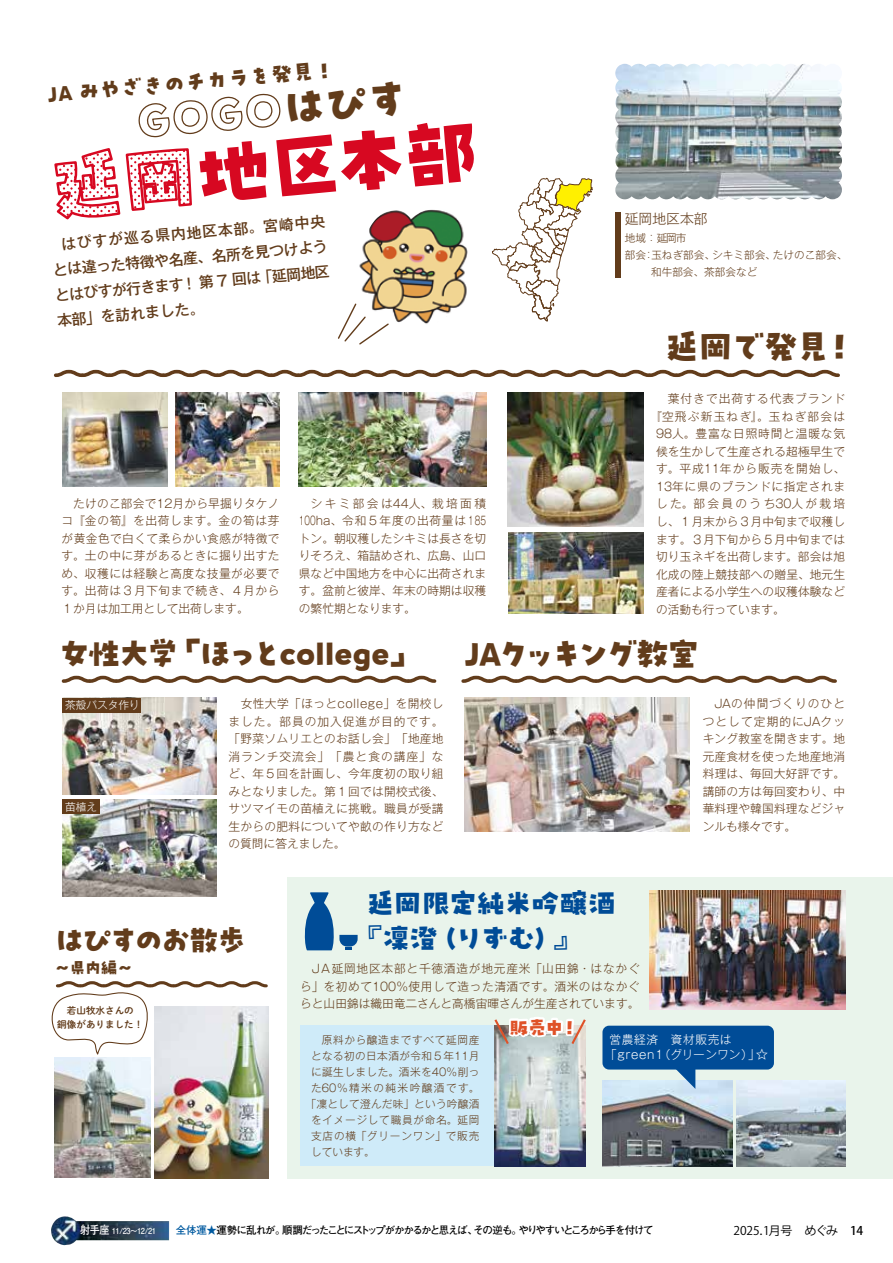
<style>
.page{position:relative;width:893px;height:1263px;background:#fff}
.page>*{position:absolute;margin:0;border:0;box-sizing:border-box;transform-origin:0 0}
.t1{font:76.65px "P Puhu Picnic Min 2 H";color:#d70821}
.t2{font:35.1px "P Puhu Picnic Min 2 H";letter-spacing:-.07em;color:#623c1b}
.t3{font:33.6px "P Puhu Picnic Min 2 H";letter-spacing:-.16em;color:#623c1b}
.t4{font:33px "P Puhu Picnic Min 2 H";letter-spacing:-.045em;color:#623c1b}
.t5{font:33px "P Puhu Picnic Min 2 H";letter-spacing:-.075em;color:#623c1b}
.t6{font:30.6px "P Puhu Picnic Min 2 H";letter-spacing:-.11em;color:#623c1b}
.t7{font:28.65px/34.3px "P Puhu Picnic Min 2 H";letter-spacing:-.03em;color:#004c97}
.t8{font:21.45px "P Puhu Picnic Min 2 H";color:#623c1b}
.t9{font:19.2px "P Puhu Picnic Min 2 H";color:#df5228}
.t10{font:16.5px "P Puhu Picnic Min 2 H";color:#623c1b}
.t11{font:500 14.85px/25.3px "P Gothic MB101 Pr 6 N";color:#623c1b;text-align:right}
.t12{font:300 13.8px "P Gothic MB101 Pr 6 N";color:#623c1b}
.t13{font:12px "Koz Go Pr 6 N";letter-spacing:-.045em;color:#000}
.t14{font:500 12px "Koz Go Pr 6 N";color:#000}
.t15{font:300 11.7px/17.5px "P Gothic MB101 Pr 6 N";letter-spacing:.01em;color:#623c1b;text-align:justify}
.t16{font:300 11.7px "P Gothic MB101 Pr 6 N";letter-spacing:.09em;color:#623c1b}
.t17{font:300 11.7px/15.1px "P Gothic MB101 Pr 6 N";letter-spacing:.05em;color:#fff}
.t18{font:300 11.7px "P Gothic MB101 Pr 6 N";letter-spacing:.105em;color:#623c1b}
.t19{font:300 11.7px "P Gothic MB101 Pr 6 N";letter-spacing:.07em;color:#623c1b}
.t20{font:300 11.7px "P Gothic MB101 Pr 6 N";letter-spacing:.06em;color:#623c1b}
.t21{font:300 11.7px "P Gothic MB101 Pr 6 N";letter-spacing:.2em;color:#623c1b}
.t22{font:700 11.25px "Futo Go B101 Pr 6 N";color:#fff;scale:.9 1}
.t23{font:300 10.65px "P Gothic MB101 Pr 6 N";letter-spacing:.04em;color:#623c1b}
.t24{font:300 10.65px "P Gothic MB101 Pr 6 N";letter-spacing:.065em;color:#623c1b}
.t25{font:300 10.65px "P Gothic MB101 Pr 6 N";letter-spacing:.14em;color:#623c1b}
.t26{font:300 10.65px "P Gothic MB101 Pr 6 N";letter-spacing:.07em;color:#623c1b}
.t27{font:300 10.65px "P Gothic MB101 Pr 6 N";letter-spacing:.085em;color:#623c1b}
.t28{font:300 10.65px "P Gothic MB101 Pr 6 N";color:#623c1b}
.t29{font:300 10.65px "P Gothic MB101 Pr 6 N";color:#fff}
.t30{font:700 10.5px "Futo Go B101 Pr 6 N";letter-spacing:-.17em;color:#000}
.t31{font:700 10.5px "Futo Go B101 Pr 6 N";letter-spacing:-.14em;color:#000}
.t32{font:700 10.5px "Futo Go B101 Pr 6 N";letter-spacing:-.06em;color:#000}
.t33{font:9.6px/13.8px "P Shuei M Go Std N B";color:#623c1b;text-align:center}
.t34{font:700 8.25px "Futo Go B101 Pr 6 N";letter-spacing:-.05em;color:#fff;scale:.9 1}
.s1{color:#bfbfbf}
.s2{color:#005aa0}
</style>
<div class="page">
<div style="left:288px;top:878px;width:605px;height:301px;background:#e9f4eb"></div>
<div style="left:300px;top:1026px;width:286px;height:140px;background:#cfebf9"></div>
<img style="left:359px;top:209px;width:109px;height:115px">
<svg style="left:338px;top:302px;width:52px;height:43px"></svg>
<svg style="left:138px;top:94px;width:142px;height:44px"></svg>
<svg style="left:54px;top:148px;width:138px;height:72px"></svg>
<div style="left:615px;top:213px;width:6px;height:65px;background:#623c1b"></div>
<svg style="left:492px;top:177px;width:101px;height:145px"></svg>
<img style="left:615px;top:64px;width:217px;height:135px">
<svg style="left:53px;top:369px;width:787px;height:8px"></svg>
<svg style="left:61px;top:675px;width:376px;height:8px"></svg>
<svg style="left:461px;top:675px;width:376px;height:8px"></svg>
<svg style="left:51px;top:981px;width:218px;height:74px"></svg>
<img style="left:54px;top:1058px;width:96px;height:120px">
<img style="left:154px;top:1007px;width:115px;height:171px">
<img style="left:507px;top:393px;width:136px;height:134px">
<img style="left:299px;top:392px;width:187px;height:94px">
<img style="left:63px;top:393px;width:104px;height:93px">
<img style="left:176px;top:393px;width:104px;height:93px">
<img style="left:63px;top:698px;width:153px;height:96px">
<img style="left:649px;top:890px;width:197px;height:119px">
<img style="left:495px;top:1046px;width:91px;height:120px">
<img style="left:464px;top:698px;width:226px;height:134px">
<img style="left:63px;top:799px;width:153px;height:97px">
<img style="left:508px;top:532px;width:135px;height:81px">
<img style="left:736px;top:1081px;width:109px;height:85px">
<img style="left:602px;top:1081px;width:130px;height:85px">
<div style="left:602px;top:1026px;width:172px;height:43px;background:#004c97;border-radius:7px"></div>
<svg style="left:675px;top:1069px;width:20px;height:20px"></svg>
<svg style="left:492px;top:1017px;width:94px;height:29px;background:#dbdad6"></svg>
<svg style="left:305px;top:892px;width:53px;height:58px"></svg>
<div style="left:63px;top:698px;width:78px;height:15px;background:#623c1b"></div>
<div style="left:63px;top:799px;width:37px;height:15px;background:#623c1b"></div>
<img style="left:51px;top:1216px;width:118px;height:30px">
<h3 class="t8" style="left:46px;top:80px;width:290px;rotate:-5deg">JA みやざきのチカラを発見!</h3>
<h1 class="t1" style="left:44px;top:138px;width:434px;rotate:-5deg"><span class="s1">延岡</span>地区本部</h1>
<p class="t11" style="left:50px;top:233px;width:277px;rotate:-5deg">はぴすが巡る県内地区本部。宮崎中央とは違った特徴や名産、名所を見つけよう「延岡地区</p>
<p class="t11" style="left:54px;top:283px;width:208px;text-align:left;rotate:-5deg">とはぴすが行きます！第 7 回は本部」を訪れました。</p>
<p class="t15" style="left:62px;top:494px;width:219px">　たけのこ部会で12月から早掘りタケノコ『金の筍』を出荷します。金の筍は芽が黄金色で白くて柔らかい食感が特徴です。土の中に芽があるときに掘り出すため、収穫には経験と高度な技量が必要です。出荷は３月下旬まで続き、４月から１か月は加工用として出荷します。</p>
<p class="t15" style="left:299px;top:494px;width:189px">　シキミ部会は44人、栽培面積100ha、令和５年度の出荷量は１85トン。朝収穫したシキミは長さを切りそろえ、箱詰めされ、広島、山口県など中国地方を中心に出荷されます。盆前と彼岸、年末の時期は収穫の繁忙期となります。</p>
<p class="t12" style="left:625px;top:208px;width:84px">延岡地区本部</p>
<p class="t23" style="left:625px;top:229px;width:63px">地域：延岡市</p>
<p class="t23" style="left:625px;top:246px;width:23px">部会</p>
<p class="t23" style="left:651px;top:246px;width:65px">玉ねぎ部会、</p>
<p class="t23" style="left:712px;top:246px;width:65px">シキミ部会、</p>
<p class="t23" style="left:773px;top:246px;width:76px">たけのこ部会、</p>
<p class="t23" style="left:643px;top:246px;width:12px">：</p>
<p class="t28" style="left:651px;top:263px;width:108px">和牛部会、茶部会など</p>
<h2 class="t2" style="left:665px;top:323px;width:167px">延岡で発見</h2>
<h2 class="t2" style="left:822px;top:323px;width:37px">!</h2>
<p class="t16" style="left:656px;top:389px;width:190px">　葉付きで出荷する代表ブランド</p>
<p class="t18" style="left:650px;top:407px;width:196px">『空飛ぶ新玉ねぎ』。玉ねぎ部会は</p>
<p class="t19" style="left:656px;top:424px;width:190px">98人。豊富な日照時間と温暖な気</p>
<p class="t15" style="left:656px;top:442px;width:190px">候を生かして生産される超極早生で</p>
<p class="t16" style="left:656px;top:459px;width:190px">す。平成11年から販売を開始し、</p>
<p class="t20" style="left:656px;top:477px;width:190px">13年に県のブランドに指定されま</p>
<p class="t21" style="left:656px;top:494px;width:190px">した。部会員のうち30人が栽培</p>
<p class="t15" style="left:656px;top:513px;width:190px">し、１月末から３月中旬まで収穫し</p>
<p class="t15" style="left:656px;top:530px;width:190px">ます。３月下旬から５月中旬までは</p>
<p class="t15" style="left:656px;top:548px;width:190px">切り玉ネギを出荷します。部会は旭</p>
<p class="t15" style="left:656px;top:565px;width:190px">化成の陸上競技部への贈呈、地元生</p>
<p class="t15" style="left:656px;top:583px;width:190px">産者による小学生への収穫体験など</p>
<p class="t15" style="left:656px;top:600px;width:130px">の活動も行っています。</p>
<h3 class="t5" style="left:58px;top:631px;width:123px">女性大学</h3>
<p class="t29" style="left:65px;top:696px;width:76px">茶殻パスタ作り</p>
<p class="t29" style="left:65px;top:798px;width:33px">苗植え</p>
<h3 class="t4" style="left:170px;top:631px;width:252px">「ほっとcollege」</h3>
<p class="t15" style="left:229px;top:695px;width:217px">　女性大学「ほっとcollege」を開校しました。部員の加入促進が目的です。「野菜ソムリエとのお話し会」「地産地消ランチ交流会」「農と食の講座」など、年５回を計画し、今年度初の取り組みとなりました。第１回では開校式後、サツマイモの苗植えに挑戦。職員が受講生からの肥料についてや畝の作り方などの質問に答えました。</p>
<h3 class="t3" style="left:465px;top:631px;width:237px">JAクッキング教室</h3>
<p class="t15" style="left:703px;top:695px;width:144px;text-indent:12px">JAの仲間づくりのひとつとして定期的にJAクッキング教室を開きます。地元産食材を使った地産地消料理は、毎回大好評です。講師の方は毎回変わり、中華料理や韓国料理などジャンルも様々です。</p>
<h3 class="t6" style="left:54px;top:919px;width:194px">はぴすのお散歩</h3>
<h3 class="t10" style="left:54px;top:956px;width:81px">～県内編~</h3>
<p class="t33" style="left:57px;top:1003px;width:88px">若山牧水さんの<br>銅像がありました!</p>
<h3 class="t7" style="left:552px;top:884px;width:66px;text-indent:-186px">延岡限定純米吟醸酒『</h3>
<h3 class="t7" style="left:355px;top:919px;width:85px">『凜澄</h3>
<h3 class="t7" style="left:429px;top:919px;width:134px">（りずむ(</h3>
<p class="t15" style="left:300px;top:960px;width:341px;text-indent:12px">JＡ延岡地区本部と千徳酒造が地元産米「山田錦・はなかぐら」を初めて100％使用して造った清酒です。酒米のはなかぐらと山田錦は織田竜二さんと高橋宙暉さんが生産されています。</p>
<p class="t24" style="left:311px;top:1031px;width:170px">　原料から醸造まですべて延岡産</p>
<p class="t23" style="left:311px;top:1047px;width:170px">となる初の日本酒が令和５年11月</p>
<p class="t23" style="left:311px;top:1063px;width:170px">に誕生しました。酒米を40％削っ</p>
<p class="t25" style="left:311px;top:1079px;width:170px">た60％精米の純米吟醸酒です。</p>
<p class="t23" style="left:306px;top:1095px;width:175px">「凜として澄んだ味」という吟醸酒</p>
<p class="t26" style="left:311px;top:1111px;width:170px">をイメージして職員が命名。延岡</p>
<p class="t27" style="left:311px;top:1127px;width:170px">支店の横「グリーンワン」で販売</p>
<p class="t23" style="left:311px;top:1143px;width:65px">しています。</p>
<h3 class="t9" style="left:509px;top:1014px;width:56px">販売中</h3>
<h3 class="t9" style="left:560px;top:1014px;width:21px">!</h3>
<p class="t17" style="left:605px;top:1032px;width:164px;text-indent:4px">営農経済　資材販売は「green （１グリーンワン( ☆</p>
<p class="t17" style="left:748px;top:1047px;width:13px">「</p>
<p class="t22" style="left:80px;top:1221px;width:34px">射手座</p>
<p class="t34" style="left:112px;top:1224px;width:50px">11/23〜12/21</p>
<p class="t30" style="left:282px;top:1222px;width:197px">順調だったことにストップがかかるかと思えば、</p>
<p class="t32" style="left:176px;top:1222px;width:111px"><span class="s2">全体運★</span>運勢に乱れが。</p>
<p class="t31" style="left:473px;top:1222px;width:50px">その逆も。</p>
<p class="t31" style="left:518px;top:1222px;width:137px">やりやすいところから手を付けて</p>
<p class="t13" style="left:733px;top:1224px;width:106px">2025.1月号　めぐみ</p>
<p class="t14" style="left:850px;top:1224px;width:14px">14</p>
</div>
